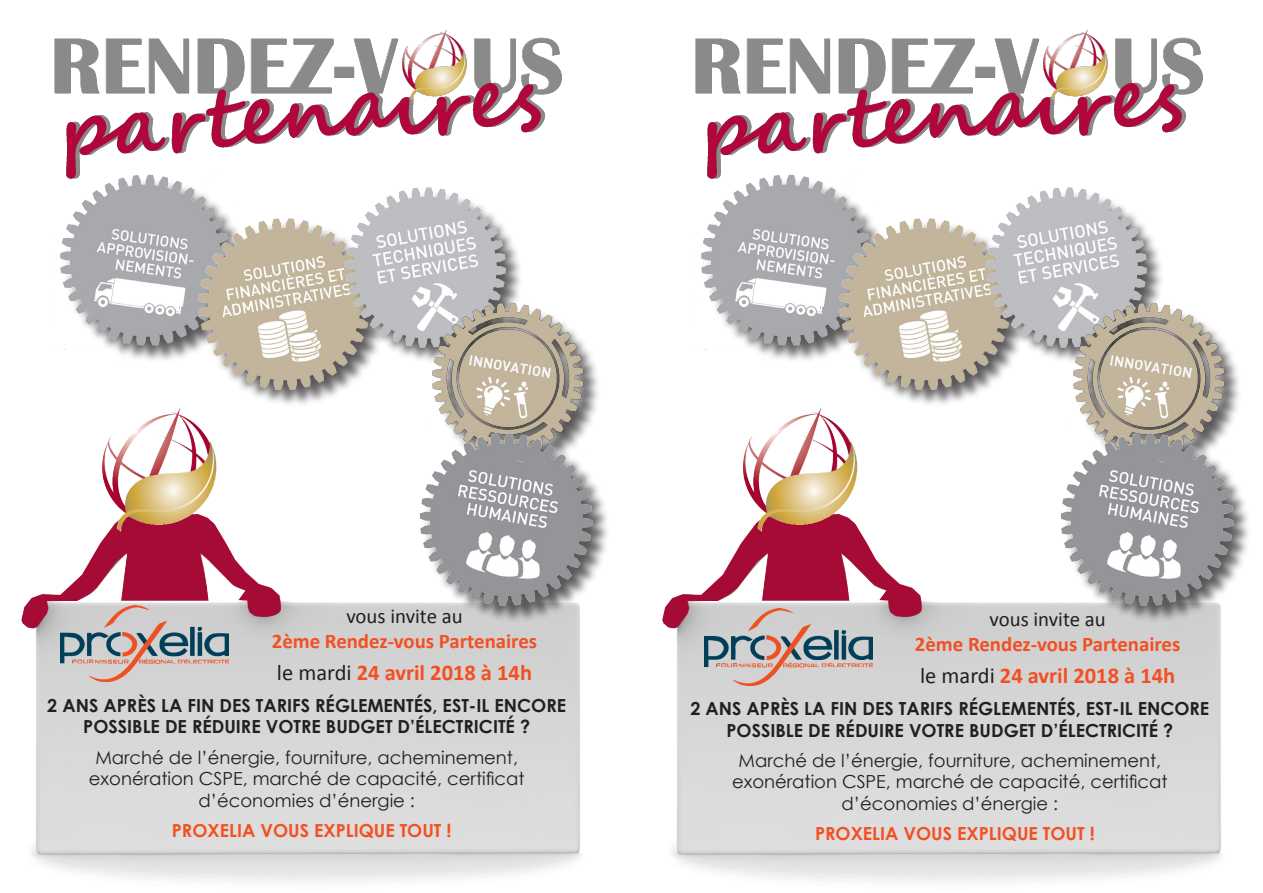
<style>
.page{position:relative;width:1263px;height:893px;background:#fff}
.page>*{position:absolute;margin:0;border:0;box-sizing:border-box;transform-origin:0 0}
.t1{font:700 22.5px "Calibri";color:#f44f22}
.t2{font:700 20.85px/24.9px "Calibri";color:#f44f22;text-align:center}
.t3{font:18px/21.6px "Century Gothic";color:#231f20;text-align:center}
.t4{font:700 18px/21.6px "Century Gothic";color:#231f20;text-align:center}
.t5{font:700 18px "Century Gothic";color:#f44f22}
.s1{font-weight:400;color:#231f20}
</style>
<div class="page">
<img style="left:60px;top:187px;width:167px;height:68px">
<img style="left:195px;top:216px;width:148px;height:39px">
<div style="left:349px;top:191px;width:174px;height:174px;background:#231f20;opacity:.75"></div>
<img style="left:343px;top:187px;width:164px;height:68px">
<img style="left:21px;top:255px;width:545px;height:628px">
<div style="left:422px;top:435px;width:189px;height:188px;background:#231f20;opacity:.75"></div>
<img style="left:418px;top:431px;width:148px;height:175px">
<img style="left:54px;top:29px;width:508px;height:158px">
<img style="left:701px;top:187px;width:167px;height:68px">
<img style="left:836px;top:216px;width:148px;height:39px">
<div style="left:990px;top:191px;width:174px;height:174px;background:#231f20;opacity:.75"></div>
<img style="left:984px;top:187px;width:164px;height:68px">
<img style="left:566px;top:255px;width:673px;height:628px">
<div style="left:1063px;top:435px;width:189px;height:188px;background:#231f20;opacity:.75"></div>
<img style="left:1059px;top:431px;width:175px;height:175px">
<img style="left:695px;top:29px;width:508px;height:158px">
<img style="left:60px;top:605px;width:169px;height:77px">
<img style="left:704px;top:608px;width:168px;height:77px">
<p class="t2" style="left:272px;top:604px;width:267px"><span class="s1">vous invite au<br></span>2ème Rendez-vous Partenaires</p>
<p class="t1" style="left:277px;top:658px;width:257px"><span class="s1">le mardi</span> 24 avril 2018 à 14h</p>
<p class="t4" style="left:47px;top:694px;width:520px">2 ANS APRÈS LA FIN DES TARIFS RÉGLEMENTÉS, EST-IL ENCORE<br>POSSIBLE DE RÉDUIRE VOTRE BUDGET D’ÉLECTRICITÉ ?</p>
<p class="t3" style="left:89px;top:746px;width:437px">Marché de l’énergie, fourniture, acheminement, exonération CSPE, marché de capacité, certificat d’économies d’énergie :</p>
<p class="t5" style="left:172px;top:817px;width:281px">PROXELIA VOUS EXPLIQUE TOUT !</p>
<p class="t2" style="left:915px;top:607px;width:267px"><span class="s1">vous invite au<br></span>2ème Rendez-vous Partenaires</p>
<p class="t1" style="left:920px;top:661px;width:257px"><span class="s1">le mardi</span> 24 avril 2018 à 14h</p>
<p class="t4" style="left:690px;top:697px;width:520px">2 ANS APRÈS LA FIN DES TARIFS RÉGLEMENTÉS, EST-IL ENCORE<br>POSSIBLE DE RÉDUIRE VOTRE BUDGET D’ÉLECTRICITÉ ?</p>
<p class="t3" style="left:732px;top:749px;width:437px">Marché de l’énergie, fourniture, acheminement, exonération CSPE, marché de capacité, certificat d’économies d’énergie :</p>
<p class="t5" style="left:815px;top:820px;width:281px">PROXELIA VOUS EXPLIQUE TOUT !</p>
</div>
